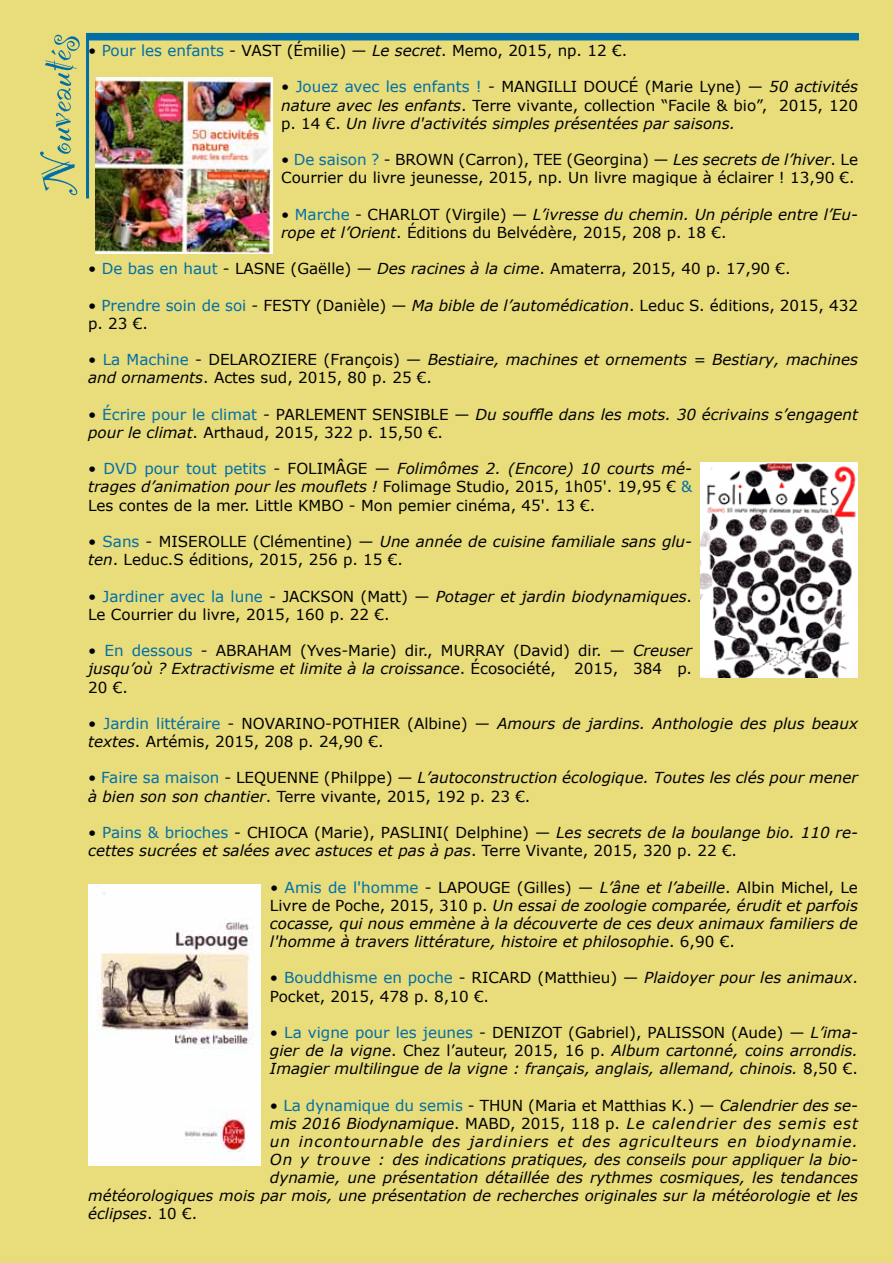
<style>
.page{position:relative;width:893px;height:1263px;background:#e8dc7b}
.page>*{position:absolute;margin:0;border:0;box-sizing:border-box;transform-origin:0 0}
.t1{font:54px "Party Let Plain";color:#006ea7}
.t2{font:15.15px/18.1px "Verdana";color:#000}
.t3{font:italic 15.15px/18.1px "Verdana";color:#000}
.t4{font:italic 15px/18px "Verdana";color:#000}
.s1{color:#006ea7}
.s2{font-style:italic}
.s3{font-style:normal}
.s4{font-style:normal;color:#006ea7}
</style>
<div class="page">
<div style="left:86px;top:33px;width:773px;height:7px;background:#006ea7"></div>
<hr style="left:86px;top:40px;width:3px;height:158px;background:#006ea7">
<img style="left:701px;top:463px;width:157px;height:215px">
<img style="left:95px;top:78px;width:178px;height:176px">
<img style="left:89px;top:884px;width:171px;height:281px">
<h1 class="t1" style="left:20px;top:195px;width:164px;rotate:-90deg">Nouveautés</h1>
<p class="t2" style="left:88px;top:42px;width:541px">• <span class="s1">Pour les enfants</span> - VAST (Émilie) — <span class="s2">Le secret</span>. Memo, 2015, np. 12 €.</p>
<p class="t2" style="left:281px;top:78px;width:578px;text-align:justify">• <span class="s1">Jouez avec les enfants !</span> - MANGILLI DOUCÉ (Marie Lyne) — <span class="s2">50 activités nature avec les enfants</span>. Terre vivante, collection “Facile &amp; bio”, 2015, 120 p. 14 €. <span class="s2">Un livre d'activités simples présentées par saisons.</span></p>
<p class="t2" style="left:281px;top:151px;width:578px">• <span class="s1">De saison ?</span> - BROWN (Carron), TEE (Georgina) — <span class="s2">Les secrets de l’hiver</span>. Le<br>Courrier du livre jeunesse, 2015, np. Un livre magique à éclairer ! 13,90 €.</p>
<p class="t2" style="left:281px;top:205px;width:578px">• <span class="s1">Marche</span> - CHARLOT (Virgile) — <span class="s2">L’ivresse du chemin. Un périple entre l’Eu&shy;rope et l’Orient</span>. Éditions du Belvédère, 2015, 208 p. 18 €.</p>
<p class="t2" style="left:88px;top:260px;width:704px">• <span class="s1">De bas en haut</span> - LASNE (Gaëlle) — <span class="s2">Des racines à la cime</span>. Amaterra, 2015, 40 p. 17,90 €.</p>
<p class="t2" style="left:88px;top:296px;width:771px">• <span class="s1">Prendre soin de soi</span> - FESTY (Danièle) — <span class="s2">Ma bible de l’automédication</span>. Leduc S. éditions, 2015, 432 p. 23 €.</p>
<p class="t3" style="left:88px;top:351px;width:771px"><span class="s3">•</span> <span class="s4">La Machine</span> <span class="s3">- DELAROZIERE (François) —</span> Bestiaire, machines et ornements = Bestiary, machines and ornaments<span class="s3">. Actes sud, 2015, 80 p. 25 €.</span></p>
<p class="t3" style="left:88px;top:405px;width:771px"><span class="s3">•</span> <span class="s4">Écrire pour le climat</span> <span class="s3">- PARLEMENT SENSIBLE —</span> Du souffle dans les mots. 30 écrivains s’engagent pour le climat<span class="s3">. Arthaud, 2015, 322 p. 15,50 €.</span></p>
<p class="t2" style="left:88px;top:460px;width:605px;text-align:justify">• <span class="s1">DVD pour tout petits</span> - FOLIMÂGE — <span class="s2">Folimômes 2. (Encore) 10 courts mé&shy;trages d’animation pour les mouflets !</span> Folimage Studio, 2015, 1h05'. 19,95 € <span class="s1">&amp; </span>Les contes de la mer. Little KMBO - Mon pemier cinéma, 45'. 13 €.</p>
<p class="t2" style="left:88px;top:533px;width:605px">• <span class="s1">Sans</span> - MISEROLLE (Clémentine) — <span class="s2">Une année de cuisine familiale sans glu&shy;ten</span>. Leduc.S éditions, 2015, 256 p. 15 €.</p>
<p class="t2" style="left:88px;top:587px;width:605px">• <span class="s1">Jardiner avec la lune</span> - JACKSON (Matt) — <span class="s2">Potager et jardin biodynamiques</span>.<br>Le Courrier du livre, 2015, 160 p. 22 €.</p>
<p class="t2" style="left:88px;top:642px;width:605px;text-align:justify">• <span class="s1">En dessous</span> - ABRAHAM (Yves-Marie) dir., MURRAY (David) dir. — <span class="s2">Creuser jusqu’où ? Extractivisme et limite à la croissance</span>. Écosociété, 2015, 384 p.<br>20 €.</p>
<p class="t2" style="left:88px;top:714px;width:771px">• <span class="s1">Jardin littéraire</span> - NOVARINO-POTHIER (Albine) — <span class="s2">Amours de jardins. Anthologie des plus beaux textes</span>. Artémis, 2015, 208 p. 24,90 €.</p>
<p class="t3" style="left:88px;top:769px;width:771px"><span class="s3">•</span> <span class="s4">Faire sa maison</span> <span class="s3">- LEQUENNE (Philppe) —</span> L’autoconstruction écologique. Toutes les clés pour mener à bien son son chantier<span class="s3">. Terre vivante, 2015, 192 p. 23 €.</span></p>
<p class="t3" style="left:88px;top:823px;width:771px"><span class="s3">•</span> <span class="s4">Pains &amp; brioches</span> <span class="s3">- CHIOCA (Marie), PASLINI( Delphine) —</span> Les secrets de la boulange bio. 110 re&shy;cettes sucrées et salées avec astuces et pas à pas<span class="s3">. Terre Vivante, 2015, 320 p. 22 €.</span></p>
<p class="t3" style="left:270px;top:878px;width:589px;text-align:justify"><span class="s3">•</span> <span class="s4">Amis de l'homme</span> <span class="s3">- LAPOUGE (Gilles) —</span> L’âne et l’abeille<span class="s3">. Albin Michel, Le Livre de Poche, 2015, 310 p.</span> Un essai de zoologie comparée, érudit et parfois cocasse, qui nous emmène à la découverte de ces deux animaux familiers de l'homme à travers littérature, histoire et philosophie<span class="s3">. 6,90 €.</span></p>
<p class="t2" style="left:270px;top:969px;width:589px">• <span class="s1">Bouddhisme en poche</span> - RICARD (Matthieu) — <span class="s2">Plaidoyer pour les animaux</span>.<br>Pocket, 2015, 478 p. 8,10 €.</p>
<p class="t3" style="left:270px;top:1023px;width:589px;text-align:justify"><span class="s3">•</span> <span class="s4">La vigne pour les jeunes</span> <span class="s3">- DENIZOT (Gabriel), PALISSON (Aude) —</span> L’ima&shy;gier de la vigne<span class="s3">. Chez l’auteur, 2015, 16 p.</span> Album cartonné, coins arrondis.<br>Imagier multilingue de la vigne : français, anglais, allemand, chinois. <span class="s3">8,50 €.</span></p>
<p class="t3" style="left:270px;top:1096px;width:590px;text-align:justify"><span class="s3">•</span> <span class="s4">La dynamique du semis</span> <span class="s3">- THUN (Maria et Matthias K.) —</span> Calendrier des se&shy;mis 2016 Biodynamique<span class="s3">. MABD, 2015, 118 p.</span> Le calendrier des semis est un incontournable des jardiniers et des agriculteurs en biodynamie.<br>On y trouve : des indications pratiques, des conseils pour appliquer la bio&shy;dynamie, une présentation détaillée des rythmes cosmiques, les tendances</p>
<p class="t4" style="left:88px;top:1187px;width:771px">météorologiques mois par mois, une présentation de recherches originales sur la météorologie et les éclipses<span class="s3">. 10 €.</span></p>
</div>
